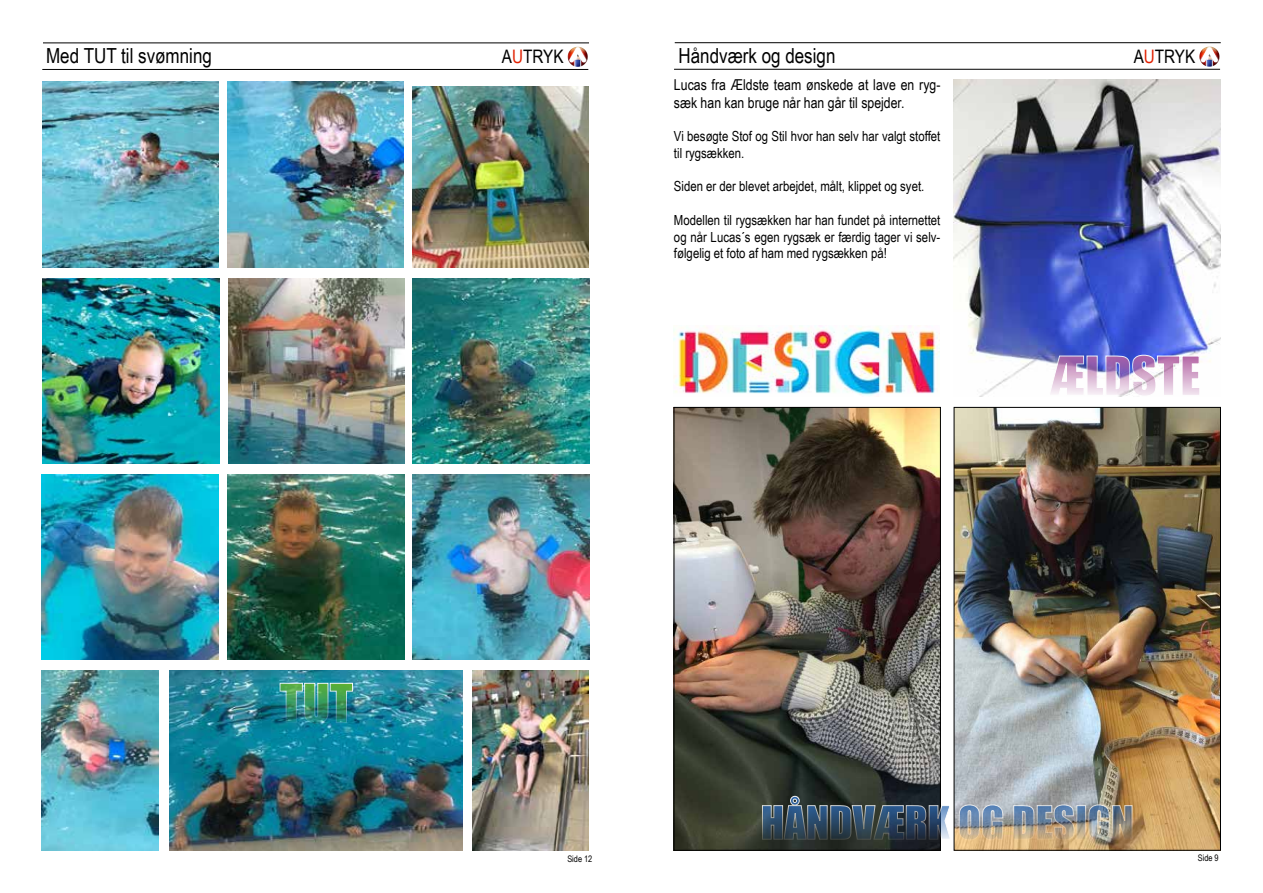
<style>
.page{position:relative;width:1263px;height:893px;background:#fff}
.page>*{position:absolute;margin:0;border:0;box-sizing:border-box;transform-origin:0 0}
.t1{font:20.7px "Arial Narrow";color:#000}
.t2{font:18.6px "Arial Narrow";color:#000}
.t3{font:15px/18px "Arial Narrow";color:#000}
.t4{font:13.95px/16.6px "Arial Narrow";color:#000}
.t5{font:9px "Arial Narrow";color:#000}
.s1{color:#e12000}
</style>
<div class="page">
<hr style="left:42px;top:69px;width:546px;height:1px;background:#000">
<hr style="left:43px;top:43px;width:546px;height:1px;background:#000">
<svg style="left:569px;top:47px;width:17px;height:18px"></svg>
<img style="left:568px;top:47px;width:12px;height:19px">
<img style="left:43px;top:81px;width:176px;height:186px">
<img style="left:228px;top:81px;width:176px;height:186px">
<img style="left:412px;top:87px;width:176px;height:180px">
<img style="left:43px;top:278px;width:176px;height:185px">
<img style="left:228px;top:278px;width:176px;height:185px">
<img style="left:412px;top:278px;width:177px;height:185px">
<img style="left:42px;top:475px;width:177px;height:185px">
<img style="left:227px;top:475px;width:177px;height:185px">
<img style="left:412px;top:475px;width:177px;height:185px">
<img style="left:42px;top:671px;width:117px;height:179px">
<img style="left:472px;top:671px;width:116px;height:179px">
<img style="left:169px;top:671px;width:293px;height:179px">
<img style="left:956px;top:409px;width:263px;height:440px">
<div style="left:954px;top:407px;width:267px;height:444px;border:1px solid #000"></div>
<hr style="left:674px;top:69px;width:546px;height:1px;background:#000">
<hr style="left:675px;top:42px;width:546px;height:1px;background:#000">
<svg style="left:1201px;top:47px;width:17px;height:18px"></svg>
<img style="left:1199px;top:47px;width:13px;height:19px">
<img style="left:954px;top:79px;width:266px;height:318px">
<img style="left:676px;top:409px;width:263px;height:440px">
<div style="left:674px;top:407px;width:267px;height:444px;border:1px solid #000"></div>
<img style="left:761px;top:795px;width:372px;height:47px">
<img style="left:674px;top:325px;width:266px;height:71px">
<img style="left:1048px;top:354px;width:152px;height:43px">
<img style="left:279px;top:682px;width:74px;height:42px">
<h1 class="t1" style="left:46px;top:41px;width:167px">Med TUT til svømning</h1>
<h2 class="t2" style="left:502px;top:43px;width:63px">A<span class="s1">U</span>TRYK</h2>
<h1 class="t1" style="left:678px;top:41px;width:158px">Håndværk og design</h1>
<h2 class="t2" style="left:1134px;top:43px;width:63px">A<span class="s1">U</span>TRYK</h2>
<p class="t3" style="left:674px;top:75px;width:268px">Lucas fra Ældste team ønskede at lave en ryg&shy;sæk han kan bruge når han går til spejder.</p>
<p class="t4" style="left:674px;top:128px;width:268px">Vi besøgte Stof og Stil hvor han selv har valgt stoffet til rygsækken.</p>
<p class="t4" style="left:674px;top:178px;width:252px">Siden er der blevet arbejdet, målt, klippet og syet.</p>
<p class="t4" style="left:674px;top:211px;width:268px;text-align:justify">Modellen til rygsækken har han fundet på internettet og når Lucas´s egen rygsæk er færdig tager vi selv&shy;følgelig et foto af ham med rygsækken på!</p>
<p class="t5" style="left:567px;top:852px;width:27px">Side 12</p>
<p class="t5" style="left:1198px;top:851px;width:22px">Side 9</p>
</div>
